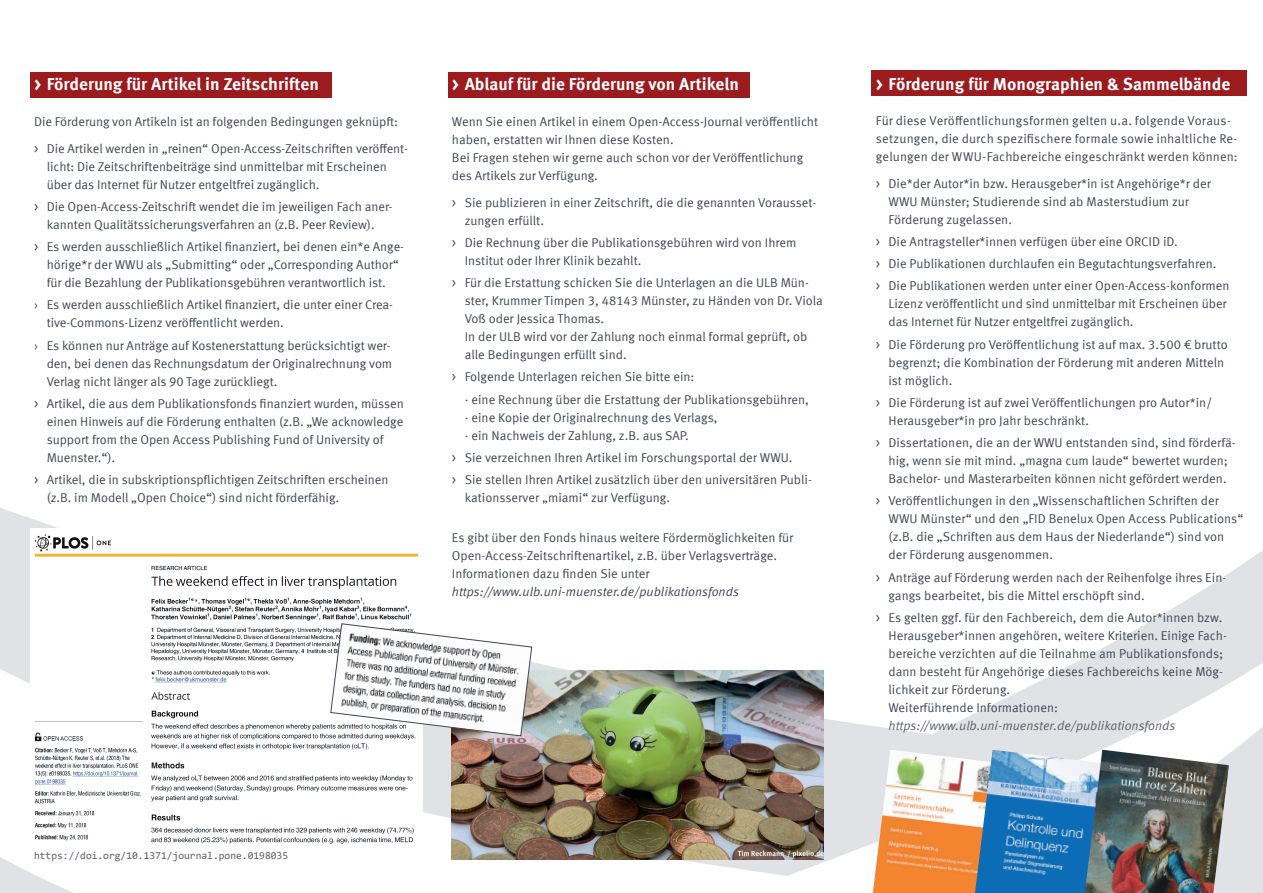
<style>
.page{position:relative;width:1263px;height:893px;background:#fff}
.page>*{position:absolute;margin:0;border:0;box-sizing:border-box;transform-origin:0 0}
.t1{font:700 17.25px "Meta Offc Pro";color:#fff}
.t2{font:12.75px/18px "Meta Offc Pro Norm";letter-spacing:-.005em;color:#414655}
.t3{font:12.75px "Meta Offc Pro Norm Ita";color:#414655}
.t4{font:12.75px "Meta Offc Pro Norm Ita";color:#5e5e6c}
.t5{font:10.5px "Consolas";color:#5e5e6c}
</style>
<div class="page">
<svg style="left:0;top:508px;width:1263px;height:385px"></svg>
<div style="left:448px;top:72px;width:302px;height:26px;background:#9c1b1f"></div>
<div style="left:871px;top:70px;width:376px;height:26px;background:#9c1b1f"></div>
<img style="left:31px;top:528px;width:391px;height:317px">
<img style="left:452px;top:671px;width:372px;height:188px">
<svg style="left:330px;top:623px;width:202px;height:114px"></svg>
<div style="left:30px;top:72px;width:302px;height:26px;background:#9c1b1f"></div>
<img style="left:873px;top:750px;width:102px;height:143px">
<img style="left:975px;top:750px;width:110px;height:143px">
<img style="left:1085px;top:750px;width:144px;height:143px">
<h1 class="t1" style="left:34px;top:71px;width:286px">&gt; Förderung für Artikel in Zeitschriften</h1>
<p class="t2" style="left:34px;top:107px;width:375px;line-height:26.5px">Die Förderung von Artikeln ist an folgenden Bedingungen geknüpft:<br>&gt; Die Artikel werden in „reinen“ Open-Access-Zeitschriften veröffent-</p>
<p class="t2" style="left:47px;top:156px;width:342px">licht: Die Zeitschriftenbeiträge sind unmittelbar mit Erscheinen über das Internet für Nutzer entgeltfrei zugänglich.</p>
<p class="t2" style="left:34px;top:197px;width:360px;text-align:center">&gt; Die Open-Access-Zeitschrift wendet die im jeweiligen Fach aner&shy;kannten Qualitätssicherungsverfahren an (z.B. Peer Review).</p>
<p class="t2" style="left:34px;top:237px;width:372px;text-align:center">&gt; Es werden ausschließlich Artikel finanziert, bei denen ein*e Ange&shy;hörige*r der WWU als „Submitting“ oder „Corresponding Author“<br>für die Bezahlung der Publikationsgebühren verantwortlich ist.</p>
<p class="t2" style="left:47px;top:295px;width:348px;text-indent:-13px">› Es werden ausschließlich Artikel finanziert, die unter einer Crea&shy;tive-Commons-Lizenz veröffentlicht werden.</p>
<p class="t2" style="left:47px;top:335px;width:347px;text-indent:-13px">› Es können nur Anträge auf Kostenerstattung berücksichtigt wer&shy;den, bei denen das Rechnungsdatum der Originalrechnung vom<br>Verlag nicht länger als 90 Tage zurückliegt.</p>
<p class="t2" style="left:47px;top:394px;width:359px;text-indent:-13px">&gt; Artikel, die aus dem Publikationsfonds finanziert wurden, müssen einen Hinweis auf die Förderung enthalten (z.B. „We acknowledge support from the Open Access Publishing Fund of University of Muenster.“).</p>
<p class="t2" style="left:47px;top:470px;width:343px;text-indent:-13px">&gt; Artikel, die in subskriptionspflichtigen Zeitschriften erscheinen (z.B. im Modell „Open Choice“) sind nicht förderfähig.</p>
<h1 class="t1" style="left:452px;top:71px;width:289px">&gt; Ablauf für die Förderung von Artikeln</h1>
<p class="t2" style="left:452px;top:112px;width:368px">Wenn Sie einen Artikel in einem Open-Access-Journal veröffentlicht haben, erstatten wir Ihnen diese Kosten.<br>Bei Fragen stehen wir gerne auch schon vor der Veröffentlichung des Artikels zur Verfügung.</p>
<p class="t2" style="left:465px;top:192px;width:353px;text-indent:-13px">&gt; Sie publizieren in einer Zeitschrift, die die genannten Vorausset&shy;zungen erfüllt.</p>
<p class="t2" style="left:465px;top:233px;width:333px;text-indent:-13px">&gt; Die Rechnung über die Publikationsgebühren wird von Ihrem<br>Institut oder Ihrer Klinik bezahlt.</p>
<p class="t2" style="left:465px;top:273px;width:360px;text-indent:-13px">&gt; Für die Erstattung schicken Sie die Unterlagen an die ULB Mün&shy;ster, Krummer Timpen 3, 48143 Münster, zu Händen von Dr. Viola Voß oder Jessica Thomas.<br>In der ULB wird vor der Zahlung noch einmal formal geprüft, ob alle Bedingungen erfüllt sind.</p>
<p class="t2" style="left:465px;top:365px;width:346px;line-height:22.2px;text-indent:-13px">&gt; Folgende Unterlagen reichen Sie bitte ein:<br>· eine Rechnung über die Erstattung der Publikationsgebühren,</p>
<p class="t2" style="left:465px;top:407px;width:254px">· eine Kopie der Originalrechnung des Verlags, · ein Nachweis der Zahlung, z.B. aus SAP.</p>
<p class="t2" style="left:452px;top:445px;width:361px;line-height:22.2px">&gt; Sie verzeichnen Ihren Artikel im Forschungsportal der WWU.<br>&gt; Sie stellen Ihren Artikel zusätzlich über den universitären Publi-</p>
<p class="t2" style="left:465px;top:488px;width:207px">kationsserver „miami“ zur Verfügung.</p>
<p class="t2" style="left:452px;top:528px;width:343px">Es gibt über den Fonds hinaus weitere Fördermöglichkeiten für<br>Open-Access-Zeitschriftenartikel, z.B. über Verlagsverträge.<br>Informationen dazu finden Sie unter</p>
<p class="t3" style="left:452px;top:582px;width:288px">https://www.ulb.uni-muenster.de/publikationsfonds</p>
<p class="t5" style="left:34px;top:848px;width:256px">https://doi.org/10.1371/journal.pone.0198035</p>
<h1 class="t1" style="left:876px;top:71px;width:356px">&gt; Förderung für Monographien &amp; Sammelbände</h1>
<p class="t2" style="left:876px;top:111px;width:363px">Für diese Veröffentlichungsformen gelten u.a. folgende Voraus&shy;setzungen, die durch spezifischere formale sowie inhaltliche Re&shy;gelungen der WWU-Fachbereiche eingeschränkt werden können:</p>
<p class="t2" style="left:888px;top:173px;width:324px;text-indent:-13px">&gt; Die*der Autor*in bzw. Herausgeber*in ist Angehörige*r der<br>WWU Münster; Studierende sind ab Masterstudium zur<br>Förderung zugelassen.</p>
<p class="t2" style="left:876px;top:229px;width:355px;line-height:22.2px">&gt; Die Antragsteller*innen verfügen über eine ORCID iD.<br>&gt; Die Publikationen durchlaufen ein Begutachtungsverfahren.<br>&gt; Die Publikationen werden unter einer Open-Access-konformen</p>
<p class="t2" style="left:888px;top:294px;width:340px">Lizenz veröffentlicht und sind unmittelbar mit Erscheinen über das Internet für Nutzer entgeltfrei zugänglich.</p>
<p class="t2" style="left:888px;top:334px;width:341px;text-indent:-13px">&gt; Die Förderung pro Veröffentlichung ist auf max. 3.500 € brutto begrenzt; die Kombination der Förderung mit anderen Mitteln ist möglich.</p>
<p class="t2" style="left:888px;top:393px;width:325px;text-indent:-13px">&gt; Die Förderung ist auf zwei Veröffentlichungen pro Autor*in/<br>Herausgeber*in pro Jahr beschränkt.</p>
<p class="t2" style="left:876px;top:433px;width:361px;text-align:center">&gt; Dissertationen, die an der WWU entstanden sind, sind förderfä&shy;hig, wenn sie mit mind. „magna cum laude“ bewertet wurden;<br>Bachelor- und Masterarbeiten können nicht gefördert werden.</p>
<p class="t2" style="left:888px;top:491px;width:356px;text-indent:-13px">&gt; Veröffentlichungen in den „Wissenschaftlichen Schriften der WWU Münster“ und den „FID Benelux Open Access Publications“ (z.B. die „Schriften aus dem Haus der Niederlande“) sind von der Förderung ausgenommen.</p>
<p class="t2" style="left:888px;top:567px;width:339px;text-indent:-13px">&gt; Anträge auf Förderung werden nach der Reihenfolge ihres Ein&shy;gangs bearbeitet, bis die Mittel erschöpft sind.</p>
<p class="t2" style="left:888px;top:608px;width:340px;text-indent:-13px">&gt; Es gelten ggf. für den Fachbereich, dem die Autor*innen bzw.<br>Herausgeber*innen angehören, weitere Kriterien. Einige Fach&shy;bereiche verzichten auf die Teilnahme am Publikationsfonds; dann besteht für Angehörige dieses Fachbereichs keine Mög&shy;lichkeit zur Förderung.<br>Weiterführende Informationen:</p>
<p class="t4" style="left:888px;top:716px;width:288px">https://www.ulb.uni-muenster.de/publikationsfonds</p>
</div>
